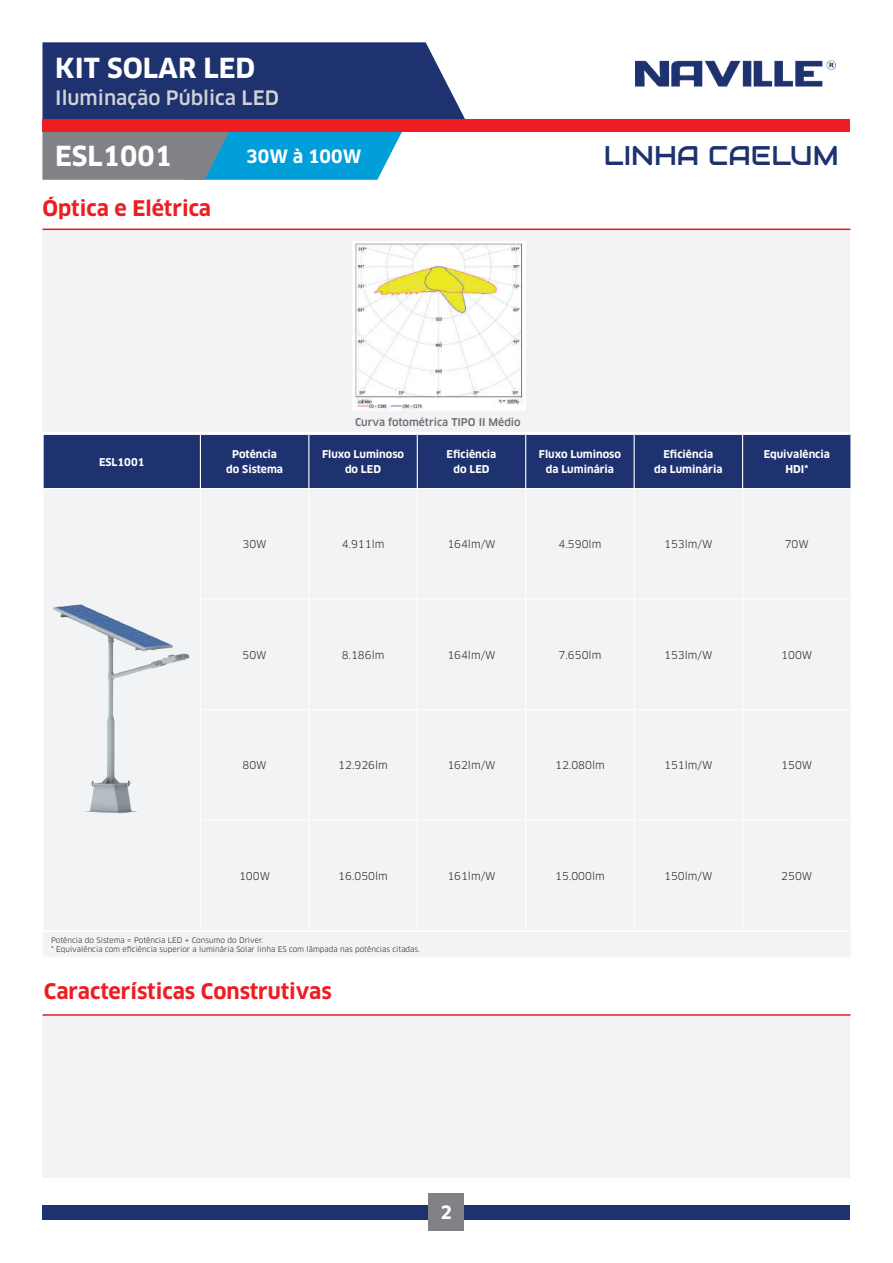
<style>
.page{position:relative;width:893px;height:1263px;background:#fff}
.page>*{position:absolute;margin:0;border:0;box-sizing:border-box;transform-origin:0 0}
.t1{font:700 27px "Clan OT";color:#fff}
.t2{font:27px "Audiowide";color:#1d326f}
.t3{font:700 21px "Clan OT";color:#ee1d23}
.t4{font:500 19.5px "Clan OT";color:#d1d2d4}
.t5{font:700 18px "Clan OT";color:#fff}
.t6{font:10.5px "Clan OT";color:#231f20}
.t7{font:700 10.5px/15px "Clan OT";color:#fff;text-align:center}
.t8{font:500 10.5px "Clan OT";color:#6c6d70}
.t9{font:7.5px/9px "Clan OT";color:#231f20}
</style>
<div class="page">
<svg style="left:42px;top:131px;width:360px;height:49px;background:#4895b2"></svg>
<div style="left:42px;top:42px;width:423px;height:79px;background:#1d326f"></div>
<div style="left:43px;top:119px;width:807px;height:13px;background:#ee1d23"></div>
<div style="left:43px;top:1205px;width:807px;height:13px;background:#1d326f"></div>
<div style="left:429px;top:1194px;width:35px;height:35px;background:#808285"></div>
<img style="left:635px;top:60px;width:201px;height:27px">
<div style="left:43px;top:1014px;width:807px;height:164px;background:#f2f3f4"></div>
<div style="left:43px;top:229px;width:807px;height:203px;background:#f2f3f4"></div>
<hr style="left:43px;top:229px;width:807px;height:1px;background:#ee1d23">
<div style="left:43px;top:1206px;width:807px;height:13px;background:#1d326f"></div>
<div style="left:429px;top:1195px;width:35px;height:35px;background:#808285"></div>
<div style="left:44px;top:435px;width:806px;height:53px;background:#1d326f"></div>
<div style="left:44px;top:489px;width:806px;height:441px;background:#f2f3f4"></div>
<hr style="left:200px;top:435px;width:1px;height:53px;background:#fff">
<hr style="left:308px;top:435px;width:1px;height:53px;background:#fff">
<hr style="left:417px;top:435px;width:1px;height:53px;background:#fff">
<hr style="left:525px;top:435px;width:1px;height:53px;background:#fff">
<hr style="left:634px;top:435px;width:1px;height:53px;background:#fff">
<hr style="left:742px;top:435px;width:1px;height:53px;background:#fff">
<hr style="left:200px;top:489px;width:1px;height:110px;background:#fff">
<hr style="left:308px;top:489px;width:1px;height:110px;background:#fff">
<hr style="left:417px;top:489px;width:1px;height:110px;background:#fff">
<hr style="left:525px;top:489px;width:1px;height:110px;background:#fff">
<hr style="left:634px;top:489px;width:1px;height:110px;background:#fff">
<hr style="left:742px;top:489px;width:1px;height:110px;background:#fff">
<hr style="left:200px;top:599px;width:1px;height:111px;background:#fff">
<hr style="left:308px;top:599px;width:1px;height:110px;background:#fff">
<hr style="left:417px;top:599px;width:1px;height:110px;background:#fff">
<hr style="left:525px;top:599px;width:1px;height:110px;background:#fff">
<hr style="left:634px;top:599px;width:1px;height:110px;background:#fff">
<hr style="left:742px;top:599px;width:1px;height:110px;background:#fff">
<hr style="left:200px;top:710px;width:1px;height:110px;background:#fff">
<hr style="left:308px;top:710px;width:1px;height:110px;background:#fff">
<hr style="left:417px;top:710px;width:1px;height:110px;background:#fff">
<hr style="left:525px;top:710px;width:1px;height:110px;background:#fff">
<hr style="left:634px;top:710px;width:1px;height:110px;background:#fff">
<hr style="left:742px;top:710px;width:1px;height:110px;background:#fff">
<hr style="left:200px;top:820px;width:1px;height:110px;background:#fff">
<hr style="left:308px;top:820px;width:1px;height:110px;background:#fff">
<hr style="left:417px;top:820px;width:1px;height:110px;background:#fff">
<hr style="left:525px;top:820px;width:1px;height:110px;background:#fff">
<hr style="left:634px;top:820px;width:1px;height:110px;background:#fff">
<hr style="left:742px;top:820px;width:1px;height:110px;background:#fff">
<hr style="left:201px;top:599px;width:108px;height:1px;background:#fff">
<hr style="left:309px;top:599px;width:108px;height:1px;background:#fff">
<hr style="left:417px;top:599px;width:109px;height:1px;background:#fff">
<hr style="left:526px;top:599px;width:108px;height:1px;background:#fff">
<hr style="left:634px;top:599px;width:109px;height:1px;background:#fff">
<hr style="left:743px;top:599px;width:107px;height:1px;background:#fff">
<hr style="left:201px;top:709px;width:108px;height:1px;background:#fff">
<hr style="left:309px;top:709px;width:108px;height:1px;background:#fff">
<hr style="left:417px;top:709px;width:109px;height:1px;background:#fff">
<hr style="left:526px;top:709px;width:108px;height:1px;background:#fff">
<hr style="left:634px;top:709px;width:109px;height:1px;background:#fff">
<hr style="left:743px;top:709px;width:107px;height:1px;background:#fff">
<hr style="left:201px;top:820px;width:108px;height:1px;background:#fff">
<hr style="left:309px;top:820px;width:108px;height:1px;background:#fff">
<hr style="left:417px;top:820px;width:109px;height:1px;background:#fff">
<hr style="left:526px;top:820px;width:108px;height:1px;background:#fff">
<hr style="left:634px;top:820px;width:109px;height:1px;background:#fff">
<hr style="left:743px;top:820px;width:107px;height:1px;background:#fff">
<img style="left:51px;top:602px;width:142px;height:215px">
<div style="left:43px;top:931px;width:808px;height:26px;background:#f2f3f4"></div>
<hr style="left:42px;top:931px;width:810px;height:1px;background:#fff">
<img style="left:353px;top:241px;width:172px;height:169px">
<hr style="left:43px;top:1014px;width:807px;height:2px;background:#ee1d23">
<h1 class="t1" style="left:55px;top:52px;width:202px">KIT SOLAR LED</h1>
<h3 class="t4" style="left:55px;top:86px;width:225px">Iluminação Pública LED</h3>
<h1 class="t1" style="left:55px;top:140px;width:118px">ESL1001</h1>
<h3 class="t5" style="left:246px;top:146px;width:117px">30W à 100W</h3>
<h2 class="t3" style="left:43px;top:196px;width:170px">Óptica e Elétrica</h2>
<p class="t8" style="left:355px;top:416px;width:167px">Curva fotométrica TIPO II Médio</p>
<h1 class="t2" style="left:604px;top:138px;width:236px">LINHA CAELUM</h1>
<p class="t7" style="left:99px;top:454px;width:47px">ESL1001</p>
<p class="t7" style="left:226px;top:447px;width:58px">Potência do Sistema</p>
<p class="t7" style="left:322px;top:447px;width:84px">Fluxo Luminoso do LED</p>
<p class="t7" style="left:447px;top:447px;width:51px">Eficiência do LED</p>
<p class="t7" style="left:539px;top:447px;width:84px">Fluxo Luminoso da Luminária</p>
<p class="t7" style="left:654px;top:447px;width:70px">Eficiência<br>da Luminária</p>
<p class="t7" style="left:764px;top:447px;width:68px">Equivalência<br>HDI*</p>
<p class="t6" style="left:243px;top:538px;width:26px">30W</p>
<p class="t6" style="left:342px;top:538px;width:44px">4.911lm</p>
<p class="t6" style="left:447px;top:538px;width:50px">164lm/W</p>
<p class="t6" style="left:559px;top:538px;width:44px">4.590lm</p>
<p class="t6" style="left:664px;top:538px;width:50px">153lm/W</p>
<p class="t6" style="left:785px;top:538px;width:26px">70W</p>
<p class="t6" style="left:243px;top:648px;width:26px">50W</p>
<p class="t6" style="left:342px;top:648px;width:44px">8.186lm</p>
<p class="t6" style="left:447px;top:648px;width:50px">164lm/W</p>
<p class="t6" style="left:559px;top:648px;width:44px">7.650lm</p>
<p class="t6" style="left:664px;top:648px;width:50px">153lm/W</p>
<p class="t6" style="left:781px;top:648px;width:33px">100W</p>
<p class="t6" style="left:243px;top:759px;width:26px">80W</p>
<p class="t6" style="left:338px;top:759px;width:51px">12.926lm</p>
<p class="t6" style="left:447px;top:759px;width:50px">162lm/W</p>
<p class="t6" style="left:555px;top:759px;width:51px">12.080lm</p>
<p class="t6" style="left:664px;top:759px;width:50px">151lm/W</p>
<p class="t6" style="left:781px;top:759px;width:33px">150W</p>
<p class="t6" style="left:239px;top:869px;width:33px">100W</p>
<p class="t6" style="left:338px;top:869px;width:51px">16.050lm</p>
<p class="t6" style="left:447px;top:869px;width:50px">161lm/W</p>
<p class="t6" style="left:555px;top:869px;width:51px">15.000lm</p>
<p class="t6" style="left:664px;top:869px;width:50px">150lm/W</p>
<p class="t6" style="left:781px;top:869px;width:33px">250W</p>
<p class="t9" style="left:51px;top:935px;width:370px">Potência do Sistema = Potência LED + Consumo do Driver.<br>* Equivalência com eficiência superior a luminária Solar linha ES com lâmpada nas potências citadas.</p>
<h2 class="t3" style="left:44px;top:979px;width:289px">Características Construtivas</h2>
<h3 class="t5" style="left:441px;top:1200px;width:13px">2</h3>
</div>
